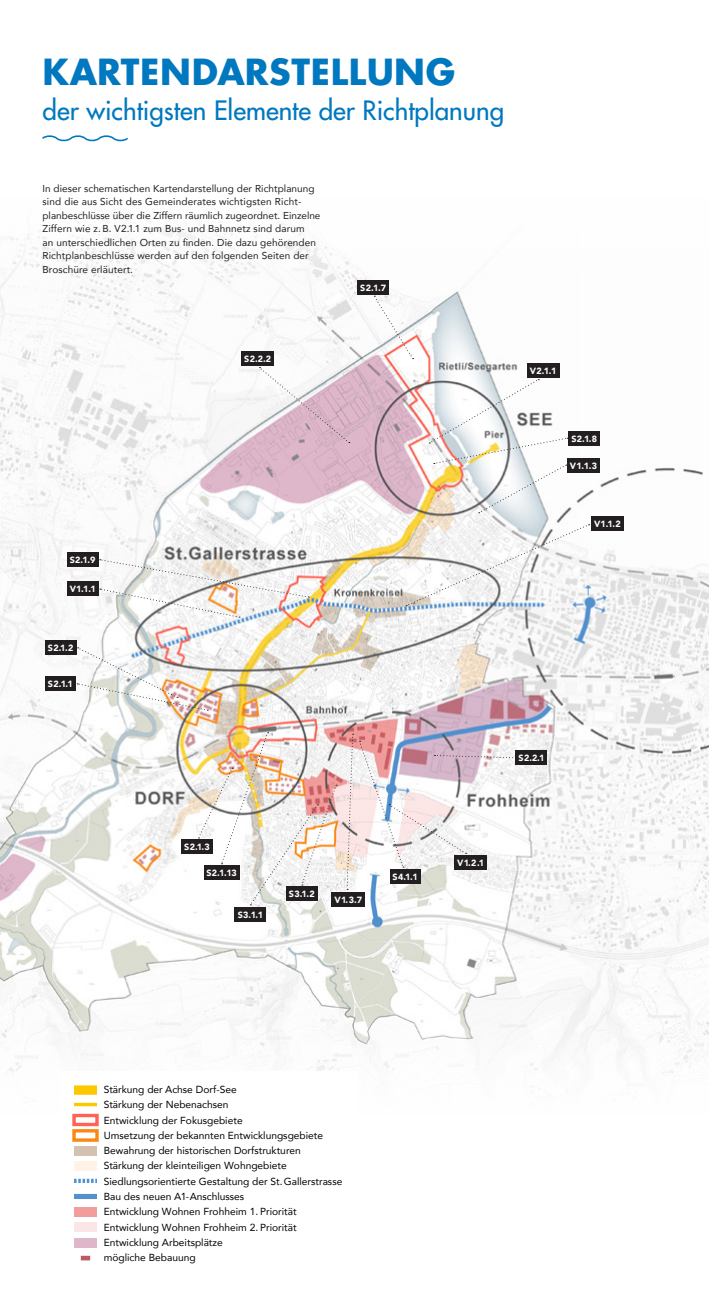
<style>
.page{position:relative;width:709px;height:1304px;background:#fff}
.page>*{position:absolute;margin:0;border:0;box-sizing:border-box;transform-origin:0 0}
.t1{font:700 35px "Futura";letter-spacing:.02em;color:#0078c0}
.t2{font:26px "Futura";color:#0078c0}
.t3{font:10.2px/15.3px "Avenir";color:#000}
.t4{font:10px/13.5px "Avenir";letter-spacing:.01em;color:#231f20}
.t5{font:900 9px "Avenir";letter-spacing:.04em;color:#fff}
</style>
<div class="page">
<img style="left:0;top:316px;width:709px;height:675px">
<svg style="left:42px;top:135px;width:86px;height:7px"></svg>
<div style="left:74px;top:1085px;width:23px;height:10px;background:#fcc800"></div>
<hr style="left:74px;top:1103px;width:23px;height:3px;background:#fcc800">
<div style="left:72px;top:1114px;width:27px;height:12px;border:3px solid #ff6355"></div>
<div style="left:72px;top:1129px;width:27px;height:13px;border:3px solid #fb8813"></div>
<div style="left:74px;top:1146px;width:23px;height:10px;background:#d3c2af"></div>
<div style="left:74px;top:1161px;width:23px;height:9px;background:#fef3e6"></div>
<svg style="left:74px;top:1179px;width:23px;height:4px"></svg>
<div style="left:74px;top:1194px;width:23px;height:5px;background:#5291ce"></div>
<div style="left:74px;top:1207px;width:23px;height:9px;background:#f19d9c"></div>
<div style="left:74px;top:1222px;width:23px;height:9px;background:#fbe6e6"></div>
<div style="left:74px;top:1238px;width:23px;height:9px;background:#deb7cb"></div>
<svg style="left:81px;top:1256px;width:9px;height:4px"></svg>
<div style="left:241px;top:351px;width:33px;height:15px;background:#231f20"></div>
<div style="left:67px;top:552px;width:31px;height:15px;background:#231f20"></div>
<div style="left:67px;top:581px;width:32px;height:15px;background:#231f20"></div>
<div style="left:45px;top:640px;width:31px;height:15px;background:#231f20"></div>
<div style="left:45px;top:676px;width:31px;height:15px;background:#231f20"></div>
<div style="left:235px;top:907px;width:31px;height:14px;background:#231f20"></div>
<div style="left:332px;top:892px;width:33px;height:15px;background:#231f20"></div>
<div style="left:389px;top:869px;width:31px;height:14px;background:#231f20"></div>
<div style="left:454px;top:855px;width:33px;height:15px;background:#231f20"></div>
<div style="left:515px;top:750px;width:32px;height:15px;background:#231f20"></div>
<div style="left:181px;top:839px;width:32px;height:15px;background:#231f20"></div>
<div style="left:357px;top:280px;width:32px;height:15px;background:#231f20"></div>
<div style="left:527px;top:363px;width:32px;height:15px;background:#231f20"></div>
<div style="left:568px;top:431px;width:32px;height:15px;background:#231f20"></div>
<div style="left:567px;top:458px;width:33px;height:14px;background:#231f20"></div>
<div style="left:591px;top:516px;width:33px;height:15px;background:#231f20"></div>
<svg style="left:259px;top:367px;width:91px;height:76px"></svg>
<svg style="left:374px;top:296px;width:39px;height:63px"></svg>
<svg style="left:429px;top:379px;width:139px;height:134px"></svg>
<svg style="left:406px;top:524px;width:183px;height:82px"></svg>
<svg style="left:100px;top:559px;width:209px;height:59px"></svg>
<svg style="left:77px;top:647px;width:131px;height:64px"></svg>
<svg style="left:346px;top:734px;width:7px;height:156px"></svg>
<img style="left:198px;top:732px;width:139px;height:173px">
<svg style="left:359px;top:741px;width:158px;height:127px"></svg>
<h1 class="t1" style="left:43px;top:48px;width:414px">KARTENDARSTELLUNG</h1>
<h2 class="t2" style="left:43px;top:94px;width:463px">der wichtigsten Elemente der Richtplanung</h2>
<p class="t4" style="left:43px;top:181px;width:279px">In dieser schematischen Kartendarstellung der Richtplanung sind die aus Sicht des Gemeinderates wichtigsten Richt&shy;planbeschlüsse über die Ziffern räumlich zugeordnet. Einzelne Ziffern wie z.B. V2.1.1 zum Bus- und Bahnnetz sind darum<br>an unterschiedlichen Orten zu finden. Die dazu gehörenden Richtplanbeschlüsse werden auf den folgenden Seiten der Broschüre erläutert.</p>
<p class="t5" style="left:244px;top:351px;width:28px">S2.2.2</p>
<p class="t5" style="left:360px;top:280px;width:27px">S2.1.7</p>
<p class="t5" style="left:70px;top:552px;width:27px">S2.1.9</p>
<p class="t5" style="left:70px;top:581px;width:28px">V1.1.1</p>
<p class="t5" style="left:48px;top:640px;width:27px">S2.1.2</p>
<p class="t5" style="left:48px;top:676px;width:26px">S2.1.1</p>
<p class="t5" style="left:530px;top:363px;width:28px">V2.1.1</p>
<p class="t5" style="left:571px;top:431px;width:27px">S2.1.8</p>
<p class="t5" style="left:570px;top:458px;width:29px">V1.1.3</p>
<p class="t5" style="left:594px;top:516px;width:28px">V1.1.2</p>
<p class="t5" style="left:518px;top:750px;width:27px">S2.2.1</p>
<p class="t5" style="left:184px;top:839px;width:27px">S2.1.3</p>
<p class="t5" style="left:206px;top:866px;width:32px">S2.1.13</p>
<p class="t5" style="left:238px;top:907px;width:27px">S3.1.1</p>
<p class="t5" style="left:289px;top:886px;width:27px">S3.1.2</p>
<p class="t5" style="left:334px;top:892px;width:29px">V1.3.7</p>
<p class="t5" style="left:392px;top:869px;width:27px">S4.1.1</p>
<p class="t5" style="left:457px;top:855px;width:28px">V1.2.1</p>
<p class="t3" style="left:104px;top:1081px;width:240px">Stärkung der Achse Dorf-See<br>Stärkung der Nebenachsen<br>Entwicklung der Fokusgebiete<br>Umsetzung der bekannten Entwicklungsgebiete Bewahrung der historischen Dorfstrukturen Stärkung der kleinteiligen Wohngebiete Siedlungsorientierte Gestaltung der St.Gallerstrasse Bau des neuen A1-Anschlusses<br>Entwicklung Wohnen Frohheim 1. Priorität Entwicklung Wohnen Frohheim 2. Priorität Entwicklung Arbeitsplätze<br>mögliche Bebauung</p>
</div>
